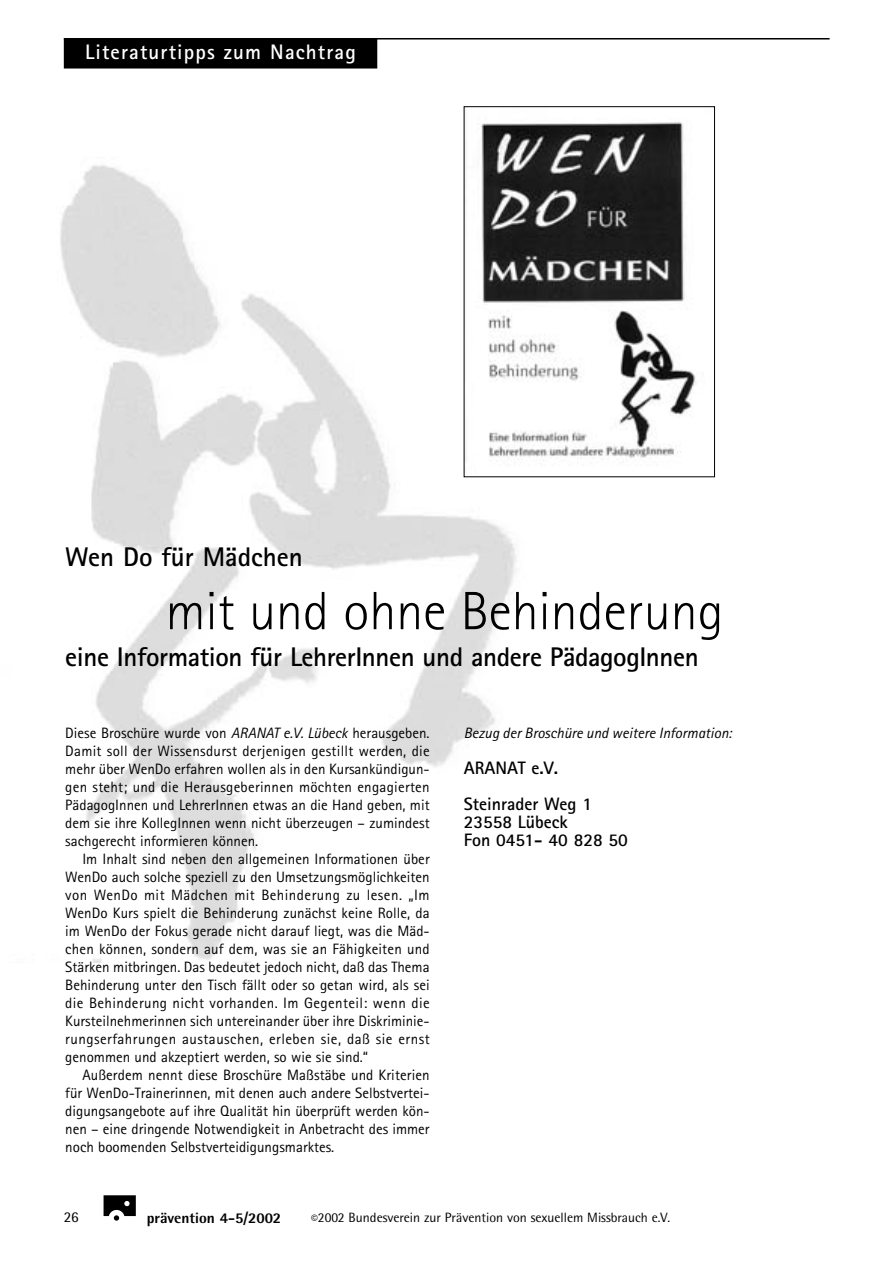
<style>
.page{position:relative;width:893px;height:1263px;background:#fff}
.page>*{position:absolute;margin:0;border:0;box-sizing:border-box;transform-origin:0 0}
.t1{font:300 54px "Rotis Sans Serif";color:#000}
.t2{font:700 27px "Rotis Sans Serif";letter-spacing:-.015em;color:#000}
.t3{font:700 21px "Rotis Sans Serif";letter-spacing:.055em;color:#fff}
.t4{font:700 18px/36px "Rotis Sans Serif";color:#000}
.t5{font:15px/18px "Rotis Sans Serif";color:#000;text-align:justify}
.t6{font:italic 15px "Rotis Sans Serif";color:#000}
.t7{font:800 15px "Rotis Semi Sans";color:#000}
.t8{font:15px "Rotis Semi Sans";color:#000}
.t9{font:13.5px "Rotis Semi Sans";color:#000}
.s1{font-style:italic}
</style>
<div class="page">
<img style="left:60px;top:165px;width:473px;height:798px">
<hr style="left:64px;top:38px;width:765px;height:2px;background:#000">
<div style="left:64px;top:39px;width:313px;height:30px;background:#000"></div>
<svg style="left:104px;top:1195px;width:32px;height:26px"></svg>
<img style="left:465px;top:122px;width:231px;height:353px">
<div style="left:463px;top:106px;width:252px;height:371px;border:1px solid #000"></div>
<h3 class="t3" style="left:85px;top:44px;width:272px">Literaturtipps zum Nachtrag</h3>
<h2 class="t2" style="left:65px;top:548px;width:239px">Wen Do für Mädchen</h2>
<h1 class="t1" style="left:165px;top:592px;width:559px">mit und ohne Behinderung</h1>
<h2 class="t2" style="left:65px;top:647px;width:635px">eine Information für LehrerInnen und andere PädagogInnen</h2>
<p class="t5" style="left:65px;top:725px;width:366px">Diese Broschüre wurde von <span class="s1">ARANAT e.V. Lübeck</span> herausgeben.<br>Damit soll der Wissensdurst derjenigen gestillt werden, die mehr über WenDo erfahren wollen als in den Kursankündigun&shy;gen steht; und die Herausgeberinnen möchten engagierten PädagogInnen und LehrerInnen etwas an die Hand geben, mit dem sie ihre KollegInnen wenn nicht überzeugen – zumindest sachgerecht informieren können.</p>
<p class="t5" style="left:65px;top:851px;width:366px;text-indent:17px">Im Inhalt sind neben den allgemeinen Informationen über WenDo auch solche speziell zu den Umsetzungsmöglichkeiten von WenDo mit Mädchen mit Behinderung zu lesen. „Im WenDo Kurs spielt die Behinderung zunächst keine Rolle, da im WenDo der Fokus gerade nicht darauf liegt, was die Mäd&shy;chen können, sondern auf dem, was sie an Fähigkeiten und Stärken mitbringen. Das bedeutet jedoch nicht, daß das Thema Behinderung unter den Tisch fällt oder so getan wird, als sei die Behinderung nicht vorhanden. Im Gegenteil: wenn die Kursteilnehmerinnen sich untereinander über ihre Diskriminie&shy;rungserfahrungen austauschen, erleben sie, daß sie ernst genommen und akzeptiert werden, so wie sie sind.“</p>
<p class="t5" style="left:65px;top:1067px;width:366px;text-indent:17px">Außerdem nennt diese Broschüre Maßstäbe und Kriterien für WenDo-Trainerinnen, mit denen auch andere Selbstvertei&shy;digungsangebote auf ihre Qualität hin überprüft werden kön&shy;nen – eine dringende Notwendigkeit in Anbetracht des immer noch boomenden Selbstverteidigungsmarktes.</p>
<p class="t6" style="left:463px;top:728px;width:269px">Bezug der Broschüre und weitere Information:</p>
<p class="t4" style="left:463px;top:752px;width:130px">ARANAT e.V.<br>Steinrader Weg 1</p>
<p class="t4" style="left:463px;top:815px;width:166px;line-height:18px">23558 Lübeck<br>Fon 0451- 40 828 50</p>
<p class="t8" style="left:64px;top:1212px;width:17px">26</p>
<p class="t7" style="left:147px;top:1212px;width:136px">prävention 4-5/2002</p>
<p class="t9" style="left:311px;top:1213px;width:360px">©2002 Bundesverein zur Prävention von sexuellem Missbrauch e.V.</p>
</div>
